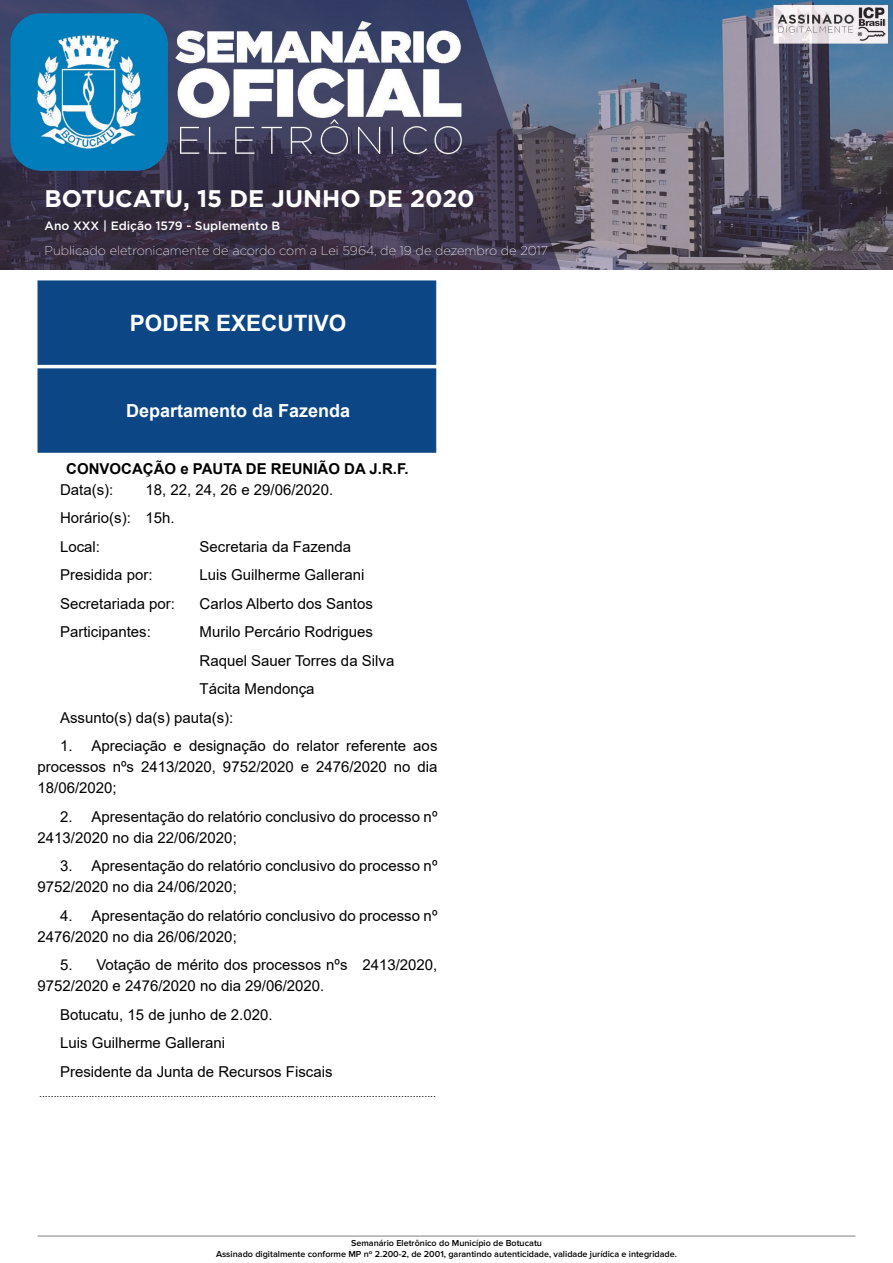
<style>
.page{position:relative;width:893px;height:1263px;background:#fff}
.page>*{position:absolute;margin:0;border:0;box-sizing:border-box;transform-origin:0 0}
.t1{font:700 24px "Gotham";color:#fff}
.t2{font:700 22.5px "Arial";color:#fff}
.t3{font:700 18px "Arial";color:#fff}
._2_-_Corpo{font:15px/21px "Arial";color:#000}
._1_-_Cabeçalho{font:700 15px "Arial";color:#000}
.t4{font:200 12.75px "Gotham";color:#fff}
.t5{font:500 12.15px "Gotham";color:#fff}
._4_-_LINHA_FINAL{font:10.5px "Arial";color:#000}
.t6{font:600 9px/10.8px "Proxima Nova";color:#000;text-align:center}
</style>
<div class="page">
<hr style="left:37px;top:1235px;width:818px;height:2px;background:#aaacaf">
<img style="left:0;top:0;width:893px;height:270px">
<div style="left:38px;top:280px;width:398px;height:85px;background:#0c4685;border:1px solid #0c4685"></div>
<div style="left:38px;top:368px;width:398px;height:85px;background:#0c4685;border:1px solid #0c4685"></div>
<h1 class="t1" style="left:44px;top:182px;width:432px">BOTUCATU, 15 DE JUNHO DE 2020</h1>
<p class="t5" style="left:44px;top:217px;width:237px">Ano XXX | Edição 1579 - Suplemento B</p>
<p class="t4" style="left:44px;top:242px;width:505px">Publicado eletronicamente de acordo com a Lei 5964, de 19 de dezembro de 2017</p>
<p class="t2" style="left:130px;top:307px;width:218px">PODER EXECUTIVO</p>
<p class="t3" style="left:126px;top:398px;width:226px">Departamento da Fazenda</p>
<p class="_1_-_Cabeçalho" style="left:66px;top:458px;width:344px">CONVOCAÇÃO e PAUTA DE REUNIÃO DA J.R.F.</p>
<p class="_2_-_Corpo" style="left:60px;top:479px;width:55px">Data(s):</p>
<p class="_2_-_Corpo" style="left:146px;top:479px;width:189px">18, 22, 24, 26 e 29/06/2020.</p>
<p class="_2_-_Corpo" style="left:60px;top:507px;width:116px">Horário(s): 15h.</p>
<p class="_2_-_Corpo" style="left:60px;top:536px;width:42px">Local:</p>
<p class="_2_-_Corpo" style="left:200px;top:536px;width:153px">Secretaria da Fazenda</p>
<p class="_2_-_Corpo" style="left:60px;top:564px;width:94px">Presidida por:</p>
<p class="_2_-_Corpo" style="left:200px;top:564px;width:167px">Luis Guilherme Gallerani</p>
<p class="_2_-_Corpo" style="left:60px;top:593px;width:117px">Secretariada por:</p>
<p class="_2_-_Corpo" style="left:200px;top:593px;width:175px">Carlos Alberto dos Santos</p>
<p class="_2_-_Corpo" style="left:60px;top:621px;width:92px">Participantes:</p>
<p class="_2_-_Corpo" style="left:200px;top:621px;width:175px">Murilo Percário Rodrigues</p>
<p class="_2_-_Corpo" style="left:200px;top:650px;width:196px">Raquel Sauer Torres da Silva</p>
<p class="_2_-_Corpo" style="left:200px;top:678px;width:117px">Tácita Mendonça</p>
<p class="_2_-_Corpo" style="left:60px;top:707px;width:175px">Assunto(s) da(s) pauta(s):</p>
<p class="_2_-_Corpo" style="left:38px;top:735px;width:401px;text-align:justify;text-indent:22px">1. Apreciação e designação do relator referente aos processos nºs 2413/2020, 9752/2020 e 2476/2020 no dia 18/06/2020;</p>
<p class="_2_-_Corpo" style="left:38px;top:806px;width:401px;text-indent:22px">2. Apresentação do relatório conclusivo do processo nº<br>2413/2020 no dia 22/06/2020;</p>
<p class="_2_-_Corpo" style="left:38px;top:855px;width:401px;text-indent:22px">3. Apresentação do relatório conclusivo do processo nº<br>9752/2020 no dia 24/06/2020;</p>
<p class="_2_-_Corpo" style="left:38px;top:905px;width:401px;text-indent:22px">4. Apresentação do relatório conclusivo do processo nº<br>2476/2020 no dia 26/06/2020;</p>
<p class="_2_-_Corpo" style="left:38px;top:954px;width:401px;text-indent:22px">5. Votação de mérito dos processos nºs 2413/2020,<br>9752/2020 e 2476/2020 no dia 29/06/2020.</p>
<p class="_2_-_Corpo" style="left:60px;top:1004px;width:214px">Botucatu, 15 de junho de 2.020.</p>
<p class="_2_-_Corpo" style="left:60px;top:1032px;width:167px">Luis Guilherme Gallerani</p>
<p class="_2_-_Corpo" style="left:60px;top:1061px;width:274px">Presidente da Junta de Recursos Fiscais</p>
<p class="_4_-_LINHA_FINAL" style="left:39px;top:1086px;width:398px">........................................................................................................................................</p>
<p class="t6" style="left:216px;top:1238px;width:462px">Semanário Eletrônico do Município de Botucatu<br>Assinado digitalmente conforme MP nº 2.200-2, de 2001, garantindo autenticidade, validade jurídica e integridade.</p>
</div>
